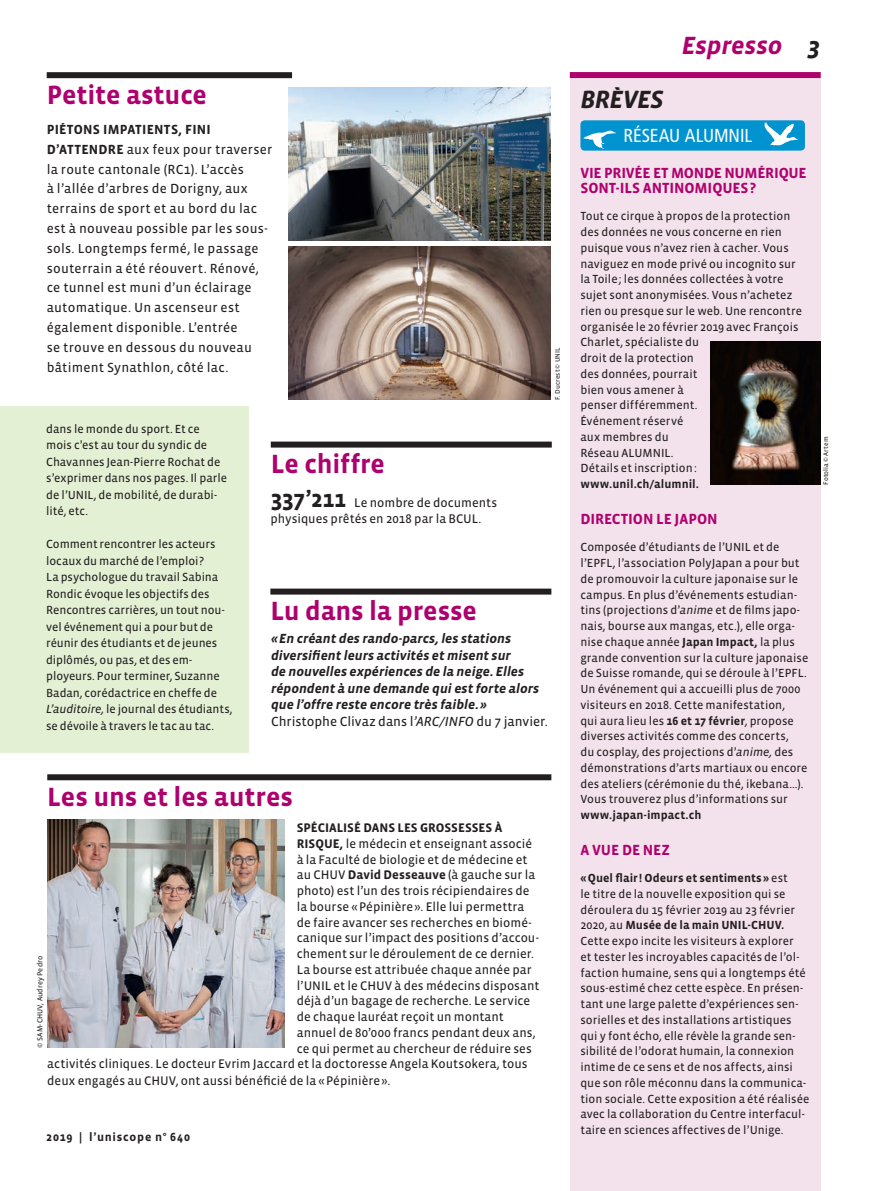
<style>
.page{position:relative;width:893px;height:1191px;background:#fff}
.page>*{position:absolute;margin:0;border:0;box-sizing:border-box;transform-origin:0 0}
.TITRE{font:700 27px "Vista Sans";letter-spacing:-.005em;color:#af016e}
.RUBRIQUE_HAUT_-_DROI{font:italic 700 25.5px "Vista Sans";color:#af016e}
.TITRE_LIGNE_1___FILE{font:italic 700 25.5px "Vista Sans";letter-spacing:-.03em;color:#231f20}
.t1{font:condensed 18.75px "Frutiger LT Std";letter-spacing:-.005em;color:#fff}
.TEXTE{font:700 15px/15.8px "Vista Sans";letter-spacing:-.01em;color:#af016e}
.TEXTE-2{font:13.5px/19.8px "Vista Sans Reg";letter-spacing:.02em;color:#231f20}
.TEXTE-3{font:italic 700 13.5px/16.5px "Vista Sans";color:#231f20}
.TEXTE-4{font:13.5px "Vista Sans Reg";color:#231f20}
.TEXTE-5{font:12.75px/15.8px "Vista Sans Reg";color:#231f20}
.TEXTE-6{font:700 12.75px "Vista Sans";letter-spacing:-.005em;color:#231f20}
.TEXTE-7{font:12px/15.8px "Vista Sans Reg";color:#231f20}
.TEXTE-8{font:700 12px "Vista Sans";letter-spacing:.065em;color:#231f20}
.TEXTE-9{font:700 12px "Vista Sans";color:#231f20}
.COPYRIGHT{font:7.5px "Vista Sans Reg";letter-spacing:.015em;color:#231f20}
.COPYRIGHT-2{font:6.75px "Vista Sans Reg";letter-spacing:.015em;color:#231f20}
.s1{font-family:"Vista Sans";font-weight:700}
.s2{font-style:italic}
.s3{font-family:"Vista Sans";font-weight:700;font-size:24px}
</style>
<div class="page">
<div style="left:0;top:406px;width:248px;height:347px;background:#e4f0d4"></div>
<div style="left:47px;top:774px;width:504px;height:6px;background:#231f20"></div>
<img style="left:47px;top:819px;width:237px;height:228px">
<div style="left:570px;top:72px;width:251px;height:1119px;background:#f3e2eb"></div>
<div style="left:570px;top:72px;width:251px;height:6px;background:#af016e"></div>
<div style="left:580px;top:120px;width:225px;height:31px;background:#0093d0;border-radius:4px"></div>
<svg style="left:764px;top:122px;width:34px;height:23px"></svg>
<svg style="left:583px;top:131px;width:33px;height:18px"></svg>
<div style="left:270px;top:588px;width:281px;height:6px;background:#231f20"></div>
<div style="left:271px;top:441px;width:281px;height:6px;background:#231f20"></div>
<img style="left:288px;top:88px;width:262px;height:153px">
<img style="left:288px;top:247px;width:262px;height:153px">
<img style="left:710px;top:341px;width:111px;height:144px">
<div style="left:47px;top:72px;width:245px;height:6px;background:#231f20"></div>
<p class="TITRE" style="left:47px;top:81px;width:162px">Petite astuce</p>
<p class="TEXTE-2" style="left:47px;top:120px;width:227px"><span class="s1">PIÉTONS IMPATIENTS, FINI<br>D’ATTENDRE</span> aux feux pour traverser la route cantonale (RC1). L’accès<br>à l’allée d’arbres de Dorigny, aux terrains de sport et au bord du lac est à nouveau possible par les sous&shy;sols. Longtemps fermé, le passage souterrain a été réouvert. Rénové, ce tunnel est muni d’un éclairage automatique. Un ascenseur est également disponible. L’entrée<br>se trouve en dessous du nouveau bâtiment Synathlon, côté lac.</p>
<p class="COPYRIGHT-2" style="left:554px;top:400px;width:54px;rotate:-90deg">F. Ducrest © UNIL</p>
<p class="TEXTE-7" style="left:46px;top:420px;width:183px;line-height:16.5px">dans le monde du sport. Et ce mois c’est au tour du syndic de<br>Chavannes Jean-Pierre Rochat de s’exprimer dans nos pages. Il parle de l’UNIL, de mobilité, de durabi&shy;lité, etc.</p>
<p class="TEXTE-7" style="left:46px;top:536px;width:188px;line-height:16.5px">Comment rencontrer les acteurs locaux du marché de l’emploi?<br>La psychologue du travail Sabina<br>Rondic évoque les objectifs des<br>Rencontres carrières, un tout nou&shy;vel événement qui a pour but de réunir des étudiants et de jeunes diplômés, ou pas, et des em&shy;ployeurs. Pour terminer, Suzanne<br>Badan, corédactrice en cheffe de<br><span class="s2">L’auditoire,</span> le journal des étudiants, se dévoile à travers le tac au tac.</p>
<p class="TITRE" style="left:271px;top:450px;width:116px">Le chiffre</p>
<p class="TEXTE-5" style="left:270px;top:495px;width:228px"><span class="s3">337’211</span> Le nombre de documents physiques prêtés en 2018 par la BCUL.</p>
<p class="TITRE" style="left:270px;top:597px;width:208px">Lu dans la presse</p>
<p class="TEXTE-3" style="left:271px;top:630px;width:270px">«En créant des rando-parcs, les stations diversifient leurs activités et misent sur<br>de nouvelles expériences de la neige. Elles répondent à une demande qui est forte alors que l’offre reste encore très faible.»</p>
<p class="TEXTE-4" style="left:271px;top:714px;width:278px">Christophe Clivaz dans l<span class="s2">’ARC/INFO</span> du 7 janvier.</p>
<p class="TITRE" style="left:47px;top:783px;width:247px">Les uns et les autres</p>
<p class="TEXTE-6" style="left:297px;top:821px;width:207px">SPÉCIALISÉ DANS LES GROSSESSES À</p>
<p class="TEXTE-5" style="left:297px;top:836px;width:237px"><span class="s1">RISQUE,</span> le médecin et enseignant associé</p>
<p class="TEXTE-5" style="left:297px;top:851px;width:232px">à la Faculté de biologie et de médecine et</p>
<p class="TEXTE-5" style="left:297px;top:867px;width:240px">au CHUV <span class="s1">David Desseauve</span> (à gauche sur la</p>
<p class="TEXTE-5" style="left:297px;top:883px;width:234px">photo) est l’un des trois récipiendaires de</p>
<p class="TEXTE-5" style="left:297px;top:899px;width:229px">la bourse «Pépinière». Elle lui permettra</p>
<p class="TEXTE-5" style="left:297px;top:914px;width:236px">de faire avancer ses recherches en biomé-</p>
<p class="TEXTE-5" style="left:297px;top:930px;width:244px">canique sur l’impact des positions d’accou-</p>
<p class="TEXTE-5" style="left:297px;top:946px;width:239px">chement sur le déroulement de ce dernier.</p>
<p class="TEXTE-5" style="left:297px;top:962px;width:236px">La bourse est attribuée chaque année par</p>
<p class="TEXTE-5" style="left:297px;top:977px;width:244px">l’UNIL et le CHUV à des médecins disposant</p>
<p class="TEXTE-5" style="left:297px;top:993px;width:235px">déjà d’un bagage de recherche. Le service</p>
<p class="TEXTE-5" style="left:297px;top:1009px;width:209px">de chaque lauréat reçoit un montant</p>
<p class="TEXTE-5" style="left:297px;top:1025px;width:240px">annuel de 80’000 francs pendant deux ans,</p>
<p class="TEXTE-5" style="left:297px;top:1040px;width:237px">ce qui permet au chercheur de réduire ses</p>
<p class="TEXTE-5" style="left:47px;top:1056px;width:482px">activités cliniques. Le docteur Evrim Jaccard et la doctoresse Angela Koutsokera, tous</p>
<p class="TEXTE-5" style="left:47px;top:1073px;width:345px">deux engagés au CHUV, ont aussi bénéficié de la «Pépinière».</p>
<p class="COPYRIGHT" style="left:36px;top:1047px;width:94px;rotate:-90deg">© SAM-CHUV, Audrey Pedro</p>
<p class="TEXTE-8" style="left:46px;top:1130px;width:145px">2019 | l’uniscope n° 640</p>
<p class="TITRE_LIGNE_1___FILE" style="left:580px;top:86px;width:85px">BRÈVES</p>
<p class="RUBRIQUE_HAUT_-_DROI" style="left:682px;top:32px;width:102px">Espresso</p>
<p class="TITRE_LIGNE_1___FILE" style="left:808px;top:33px;width:14px">3</p>
<p class="t1" style="left:623px;top:125px;width:130px">RÉSEAU ALUMNIL</p>
<p class="TEXTE" style="left:580px;top:165px;width:228px">VIE PRIVÉE ET MONDE NUMÉRIQUE<br>SONT-ILS ANTINOMIQUES?</p>
<p class="TEXTE-7" style="left:580px;top:209px;width:223px">Tout ce cirque à propos de la protection des données ne vous concerne en rien puisque vous n’avez rien à cacher. Vous naviguez en mode privé ou incognito sur la Toile; les données collectées à votre sujet sont anonymisées. Vous n’achetez rien ou presque sur le web. Une rencontre organisée le 20 février 2019 avec François<br>Charlet, spécialiste du<br>droit de la protection<br>des données, pourrait<br>bien vous amener à<br>penser différemment.<br>Événement réservé<br>aux membres du<br>Réseau ALUMNIL.</p>
<p class="TEXTE-7" style="left:580px;top:461px;width:118px">Détails et inscription:</p>
<p class="TEXTE-9" style="left:580px;top:478px;width:120px">www.unil.ch/alumnil.</p>
<p class="TEXTE" style="left:580px;top:511px;width:139px">DIRECTION LE JAPON</p>
<p class="TEXTE-7" style="left:580px;top:539px;width:229px">Composée d’étudiants de l’UNIL et de l’EPFL, l’association PolyJapan a pour but de promouvoir la culture japonaise sur le campus. En plus d’événements estudian&shy;tins (projections d’<span class="s2">anime</span> et de films japo&shy;nais, bourse aux mangas, etc.), elle orga&shy;nise chaque année <span class="s1">Japan Impact,</span> la plus grande convention sur la culture japonaise de Suisse romande, qui se déroule à l’EPFL.<br>Un événement qui a accueilli plus de 7000 visiteurs en 2018. Cette manifestation,<br>qui aura lieu les <span class="s1">16 et 17 février</span>, propose diverses activités comme des concerts,<br>du cosplay, des projections d’<span class="s2">anime,</span> des démonstrations d’arts martiaux ou encore des ateliers (cérémonie du thé, ikebana...).</p>
<p class="TEXTE-7" style="left:580px;top:791px;width:209px">Vous trouverez plus d’informations sur <span class="s1">www.japan-impact.ch</span></p>
<p class="TEXTE" style="left:580px;top:842px;width:91px">A VUE DE NEZ</p>
<p class="TEXTE-7" style="left:580px;top:870px;width:230px"><span class="s1">«Quel flair! Odeurs et sentiments»</span> est<br>le titre de la nouvelle exposition qui se déroulera du 15 février 2019 au 23 février 2020, au <span class="s1">Musée de la main UNIL-CHUV.<br></span>Cette expo incite les visiteurs à explorer<br>et tester les incroyables capacités de l’ol&shy;faction humaine, sens qui a longtemps été sous-estimé chez cette espèce. En présen&shy;tant une large palette d’expériences sen&shy;sorielles et des installations artistiques qui y font écho, elle révèle la grande sen&shy;sibilité de l’odorat humain, la connexion intime de ce sens et de nos affects, ainsi que son rôle méconnu dans la communica&shy;tion sociale. Cette exposition a été réalisée avec la collaboration du Centre interfacul&shy;taire en sciences affectives de l’Unige.</p>
<p class="COPYRIGHT-2" style="left:822px;top:485px;width:49px;rotate:-90deg">Fotolia © Artem</p>
</div>
